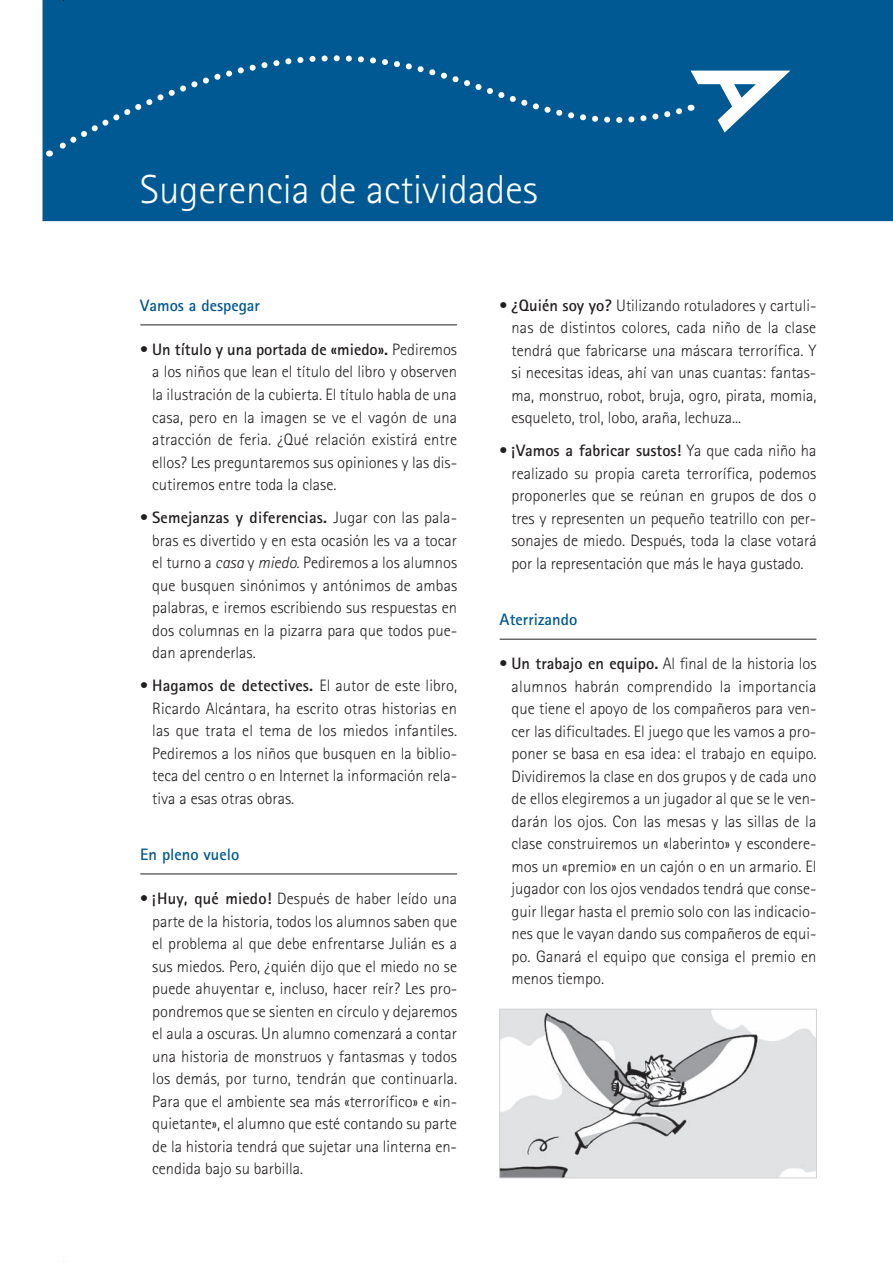
<style>
.page{position:relative;width:893px;height:1263px;background:#fff}
.page>*{position:absolute;margin:0;border:0;box-sizing:border-box;transform-origin:0 0}
.t1{font:300 40.5px "Rotis Sans Serif";color:#fff}
.t2{font:300 16.5px/22.5px "Rotis Sans Serif";color:#231f20;text-align:justify}
.t3{font:700 16.5px "Rotis Sans Serif";color:#005992}
.s1{font-weight:700}
.s2{font-style:italic}
</style>
<div class="page">
<div style="left:43px;top:0;width:850px;height:221px;background:#005992"></div>
<div style="left:46px;top:0;width:640px;height:166px;background:#005992"></div>
<svg style="left:691px;top:71px;width:99px;height:62px"></svg>
<hr style="left:140px;top:325px;width:317px;height:1px;background:#231f20">
<hr style="left:140px;top:874px;width:317px;height:1px;background:#231f20">
<hr style="left:500px;top:639px;width:316px;height:1px;background:#231f20">
<img style="left:501px;top:1011px;width:314px;height:165px">
<div style="left:499px;top:1009px;width:318px;height:169px;border:1px solid #d1d2d4"></div>
<h1 class="t1" style="left:140px;top:166px;width:399px">Sugerencia de actividades</h1>
<p class="t3" style="left:140px;top:295px;width:121px">Vamos a despegar</p>
<p class="t2" style="left:152px;top:338px;width:307px;text-indent:-12px">• <span class="s1">Un título y una portada de «miedo».</span> Pediremos a los niños que lean el título del libro y observen la ilustración de la cubierta. El título habla de una casa, pero en la imagen se ve el vagón de una atracción de feria. ¿Qué relación existirá entre ellos? Les preguntaremos sus opiniones y las dis&shy;cutiremos entre toda la clase.</p>
<p class="t2" style="left:152px;top:506px;width:306px;text-indent:-12px">• <span class="s1">Semejanzas y diferencias.</span> Jugar con las pala&shy;bras es divertido y en esta ocasión les va a tocar el turno a <span class="s2">casa</span> y <span class="s2">miedo.</span> Pediremos a los alumnos que busquen sinónimos y antónimos de ambas palabras, e iremos escribiendo sus respuestas en dos columnas en la pizarra para que todos pue&shy;dan aprenderlas.</p>
<p class="t2" style="left:152px;top:674px;width:307px;text-indent:-12px">• <span class="s1">Hagamos de detectives.</span> El autor de este libro, Ricardo Alcántara, ha escrito otras historias en las que trata el tema de los miedos infantiles.<br>Pediremos a los niños que busquen en la biblio&shy;teca del centro o en Internet la información rela&shy;tiva a esas otras obras.</p>
<p class="t3" style="left:140px;top:844px;width:100px">En pleno vuelo</p>
<p class="t2" style="left:152px;top:887px;width:307px;text-indent:-12px">• <span class="s1">¡Huy, qué miedo!</span> Después de haber leído una parte de la historia, todos los alumnos saben que el problema al que debe enfrentarse Julián es a sus miedos. Pero, ¿quién dijo que el miedo no se puede ahuyentar e, incluso, hacer reír? Les pro&shy;pondremos que se sienten en círculo y dejaremos el aula a oscuras. Un alumno comenzará a contar una historia de monstruos y fantasmas y todos los demás, por turno, tendrán que continuarla.<br>Para que el ambiente sea más «terrorífico» e «in&shy;quietante», el alumno que esté contando su parte de la historia tendrá que sujetar una linterna en&shy;cendida bajo su barbilla.</p>
<p class="t2" style="left:512px;top:294px;width:306px;text-indent:-12px">• <span class="s1">¿Quién soy yo?</span> Utilizando rotuladores y cartuli&shy;nas de distintos colores, cada niño de la clase tendrá que fabricarse una máscara terrorífica. Y si necesitas ideas, ahí van unas cuantas: fantas&shy;ma, monstruo, robot, bruja, ogro, pirata, momia, esqueleto, trol, lobo, araña, lechuza...</p>
<p class="t2" style="left:511px;top:439px;width:307px;text-indent:-12px">• <span class="s1">¡Vamos a fabricar sustos!</span> Ya que cada niño ha realizado su propia careta terrorífica, podemos proponerles que se reúnan en grupos de dos o tres y representen un pequeño teatrillo con per&shy;sonajes de miedo. Después, toda la clase votará por la representación que más le haya gustado.</p>
<p class="t3" style="left:500px;top:609px;width:79px">Aterrizando</p>
<p class="t2" style="left:512px;top:652px;width:307px;text-indent:-12px">• <span class="s1">Un trabajo en equipo.</span> Al final de la historia los alumnos habrán comprendido la importancia que tiene el apoyo de los compañeros para ven&shy;cer las dificultades. El juego que les vamos a pro&shy;poner se basa en esa idea: el trabajo en equipo.<br>Dividiremos la clase en dos grupos y de cada uno de ellos elegiremos a un jugador al que se le ven&shy;darán los ojos. Con las mesas y las sillas de la clase construiremos un «laberinto» y escondere&shy;mos un «premio» en un cajón o en un armario. El jugador con los ojos vendados tendrá que conse&shy;guir llegar hasta el premio solo con las indicacio&shy;nes que le vayan dando sus compañeros de equi&shy;po. Ganará el equipo que consiga el premio en menos tiempo.</p>
</div>
